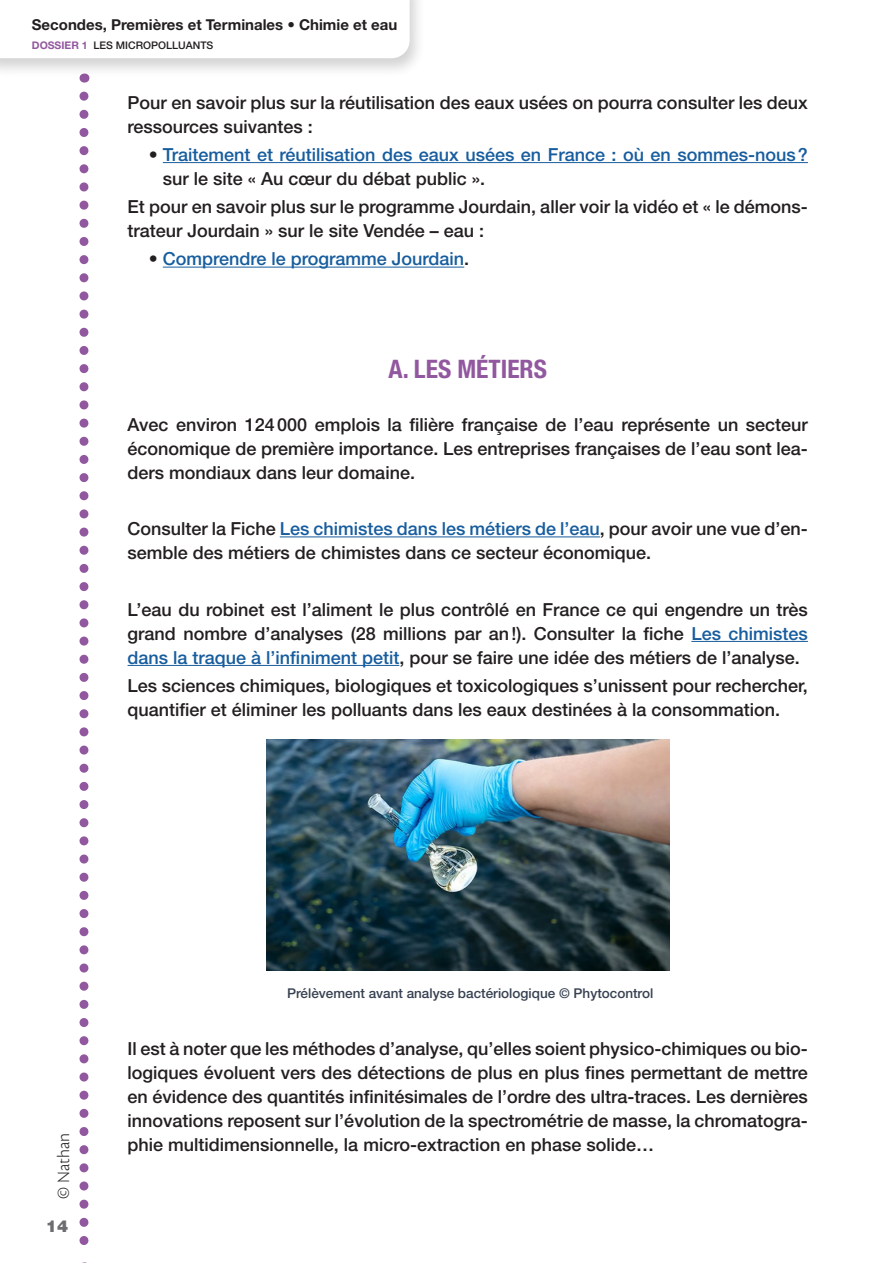
<style>
.page{position:relative;width:893px;height:1263px;background:#fff}
.page>*{position:absolute;margin:0;border:0;box-sizing:border-box;transform-origin:0 0}
.Piste_d_étude{font:700 condensed 25.5px "Helvetica Neue LT Std";color:#92589f}
.Titre_courant{font:500 18px/24px "Helvetica Neue LT Std";color:#231f20}
.Titre_courant-2{font:500 18px/24px "Helvetica Neue LT Std";color:#175d9e}
.t1{font:300 18px "Cronos Pro";letter-spacing:-.005em;color:#231f20}
.t2{font:900 16.5px "Helvetica Neue LT Std";color:#6c6d70}
.t3{font:700 15px "Helvetica Neue LT Std";color:#231f20}
.Titre_courant-3{font:500 13.5px "Helvetica Neue LT Std";color:#374151}
.t4{font:500 10.5px "Helvetica Neue LT Std";color:#231f20}
.s1{font-weight:700;color:#92589f}
.s2{color:#231f20}
.s3{color:#175d9e}
</style>
<div class="page">
<svg style="left:79px;top:96px;width:9px;height:1167px"></svg>
<div style="left:0;top:0;width:425px;height:78px;background:#231f20;opacity:.2"></div>
<svg style="left:0;top:0;width:410px;height:58px"></svg>
<hr style="left:163px;top:162px;width:645px;height:1px;background:#175d9e">
<hr style="left:163px;top:267px;width:301px;height:1px;background:#175d9e">
<hr style="left:280px;top:536px;width:320px;height:1px;background:#175d9e">
<hr style="left:691px;top:641px;width:117px;height:1px;background:#175d9e">
<hr style="left:128px;top:665px;width:271px;height:1px;background:#175d9e">
<img style="left:266px;top:740px;width:403px;height:230px">
<p class="t3" style="left:32px;top:16px;width:367px">Secondes, Premières et Terminales • Chimie et eau</p>
<p class="t4" style="left:32px;top:39px;width:183px"><span class="s1">DOSSIER 1</span> LES MICROPOLLUANTS</p>
<p class="Titre_courant" style="left:128px;top:90px;width:682px">Pour en savoir plus sur la réutilisation des eaux usées on pourra consulter les deux ressources suivantes :</p>
<p class="Titre_courant-2" style="left:163px;top:142px;width:647px;text-indent:-14px"><span class="s2">•</span> Traitement et réutilisation des eaux usées en France : où en sommes-nous? <span class="s2">sur le site « Au cœur du débat public ».</span></p>
<p class="Titre_courant" style="left:128px;top:194px;width:682px">Et pour en savoir plus sur le programme Jourdain, aller voir la vidéo et « le démons&shy;trateur Jourdain » sur le site Vendée – eau :</p>
<p class="Titre_courant-2" style="left:149px;top:247px;width:322px"><span class="s2">•</span> Comprendre le programme Jourdain<span class="s2">.</span></p>
<p class="Piste_d_étude" style="left:388px;top:354px;width:160px">A. LES MÉTIERS</p>
<p class="Titre_courant" style="left:128px;top:412px;width:682px;text-align:justify">Avec environ 124000 emplois la filière française de l’eau représente un secteur économique de première importance. Les entreprises françaises de l’eau sont lea&shy;ders mondiaux dans leur domaine.</p>
<p class="Titre_courant" style="left:128px;top:516px;width:682px">Consulter la Fiche <span class="s3">Les chimistes dans les métiers de l’eau</span>, pour avoir une vue d’en&shy;semble des métiers de chimistes dans ce secteur économique.</p>
<p class="Titre_courant" style="left:128px;top:597px;width:682px;text-align:justify">L’eau du robinet est l’aliment le plus contrôlé en France ce qui engendre un très grand nombre d’analyses (28 millions par an!). Consulter la fiche <span class="s3">Les chimistes dans la traque à l’infiniment petit</span>, pour se faire une idée des métiers de l’analyse.</p>
<p class="Titre_courant" style="left:128px;top:673px;width:682px">Les sciences chimiques, biologiques et toxicologiques s’unissent pour rechercher, quantifier et éliminer les polluants dans les eaux destinées à la consommation.</p>
<p class="t1" style="left:53px;top:1198px;width:67px;rotate:-90deg">© Nathan</p>
<p class="t2" style="left:46px;top:1216px;width:24px">14</p>
<p class="Titre_courant-3" style="left:287px;top:985px;width:368px">Prélèvement avant analyse bactériologique © Phytocontrol</p>
<p class="Titre_courant" style="left:128px;top:1036px;width:682px;text-align:justify">Il est à noter que les méthodes d’analyse, qu’elles soient physico-chimiques ou bio&shy;logiques évoluent vers des détections de plus en plus fines permettant de mettre en évidence des quantités infinitésimales de l’ordre des ultra-traces. Les dernières innovations reposent sur l’évolution de la spectrométrie de masse, la chromatogra&shy;phie multidimensionnelle, la micro-extraction en phase solide…</p>
</div>
